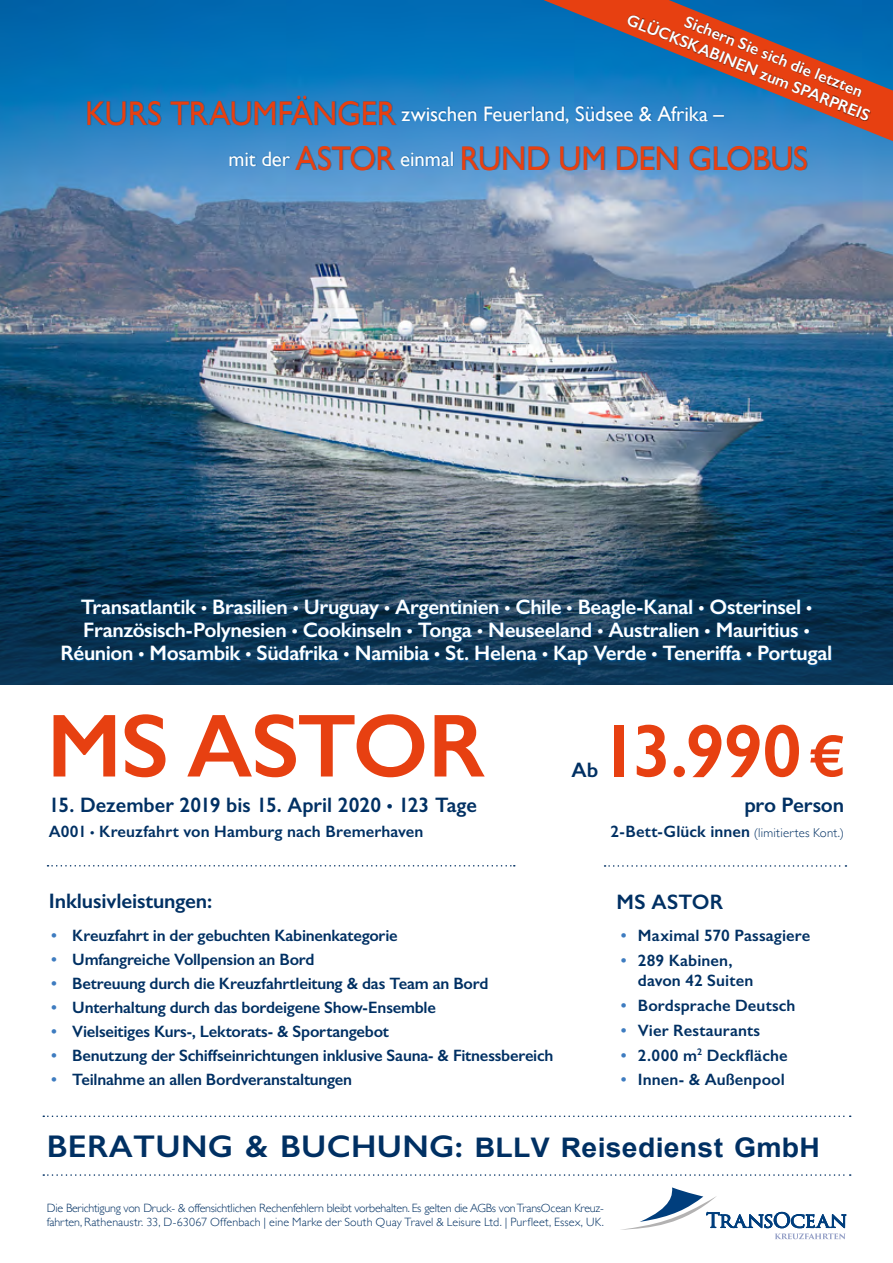
<style>
.page{position:relative;width:893px;height:1263px;background:#fff}
.page>*{position:absolute;margin:0;border:0;box-sizing:border-box;transform-origin:0 0}
.t1{font:600 90px "Gill Sans";letter-spacing:-.01em;color:#e74011}
.t2{font:600 75px "Gill Sans";color:#e74011}
.t3{font:34.2px "Gill Sans";letter-spacing:-.005em;color:#e74011;scale:.94 1}
.t4{font:700 27px "Arial";letter-spacing:.01em;color:#003063;scale:1.05 1}
.t5{font:600 21px/23.1px "Gill Sans";letter-spacing:-.02em;color:#fff;text-align:center}
.t6{font:600 21px "Gill Sans";letter-spacing:-.005em;color:#003063}
.t7{font:21px "Gill Sans";letter-spacing:-.005em;color:#fff}
.t8{font:600 16.5px/19.8px "Gill Sans";letter-spacing:-.01em;color:#003063}
.t9{font:600 16.5px "Gill Sans";color:#fff}
.t10{font:600 16.5px "Gill Sans";letter-spacing:.01em;color:#003063}
.t11{font:300 12.75px "Gill Sans";letter-spacing:.02em;color:#003063}
.t12{font:300 12px/13.2px "Gill Sans";letter-spacing:-.02em;color:#003063}
.s1{font-size:34.2px;color:#e74011}
.s2{font-size:21px;color:#fff}
.s3{font-size:16.8px}
.s4{font-size:12.3px}
.s5{font-size:60px}
.s6{font-weight:600;font-size:16.5px}
.s7{color:#3e7cc0}
.s8{font-family:"Gill Sans";font-weight:600;font-size:31.5px}
</style>
<div class="page">
<img style="left:0;top:0;width:893px;height:570px">
<svg style="left:43px;top:1115px;width:808px;height:2px"></svg>
<svg style="left:43px;top:1174px;width:808px;height:2px"></svg>
<svg style="left:621px;top:1187px;width:225px;height:52px"></svg>
<svg style="left:0;top:570px;width:893px;height:115px;background:#103856"></svg>
<div style="left:88px;top:97px;width:720px;height:73px;background:#005597;opacity:.65"></div>
<svg style="left:48px;top:865px;width:467px;height:1px"></svg>
<svg style="left:605px;top:865px;width:241px;height:2px"></svg>
<div style="left:62px;top:599px;width:770px;height:67px;background:#005597;opacity:.75"></div>
<svg style="left:543px;top:0;width:350px;height:141px;background:#3871a5"></svg>
<div style="left:628px;top:15px;width:243px;height:106px;background:#000;opacity:.55"></div>
<p class="t9" style="left:631px;top:9px;width:262px;rotate:22deg">GLÜCKSKABINEN zum SPARPREIS</p>
<p class="t9" style="left:689px;top:11px;width:192px;rotate:22deg">Sichern Sie sich die letzten</p>
<p class="t7" style="left:85px;top:101px;width:640px"><span class="s1">KURS TRAUMFÄNGER</span> zwischen Feuerland, Südsee &amp; Afrika –</p>
<h3 class="t3" style="left:229px;top:138px;width:618px"><span class="s2">mit der</span> ASTOR <span class="s2">einmal</span> RUND UM DEN GLOBUS</h3>
<p class="t5" style="left:61px;top:595px;width:773px">Transatlantik <span class="s3">•</span> Brasilien <span class="s3">•</span> Uruguay <span class="s3">•</span> Argentinien <span class="s3">•</span> Chile <span class="s3">•</span> Beagle-Kanal <span class="s3">•</span> Osterinsel <span class="s3">•<br></span>Französisch-Polynesien <span class="s3">•</span> Cookinseln <span class="s3">•</span> Tonga <span class="s3">•</span> Neuseeland <span class="s3">•</span> Australien <span class="s3">•</span> Mauritius <span class="s3">•<br></span>Réunion <span class="s3">•</span> Mosambik <span class="s3">•</span> Südafrika <span class="s3">•</span> Namibia <span class="s3">•</span> St. Helena <span class="s3">•</span> Kap Verde <span class="s3">•</span> Teneriffa <span class="s3">•</span> Portugal</p>
<h1 class="t1" style="left:47px;top:692px;width:440px">MS ASTOR</h1>
<p class="t6" style="left:49px;top:792px;width:430px">15. Dezember 2019 bis 15. April 2020 <span class="s3">•</span> 123 Tage</p>
<p class="t8" style="left:49px;top:821px;width:376px">A001 <span class="s4">•</span> Kreuzfahrt von Hamburg nach Bremerhaven</p>
<p class="t6" style="left:572px;top:757px;width:28px">Ab</p>
<h2 class="t2" style="left:599px;top:706px;width:249px">13.990<span class="s5">€</span></h2>
<p class="t6" style="left:744px;top:792px;width:101px">pro Person</p>
<p class="t11" style="left:611px;top:823px;width:235px"><span class="s6">2-Bett-Glück innen</span> (limitiertes Kont.)</p>
<p class="t6" style="left:49px;top:889px;width:165px">Inklusivleistungen:</p>
<p class="t8" style="left:51px;top:925px;width:348px"><span class="s7">•</span> Kreuzfahrt in der gebuchten Kabinenkategorie</p>
<p class="t8" style="left:51px;top:949px;width:265px"><span class="s7">•</span> Umfangreiche Vollpension an Bord</p>
<p class="t8" style="left:51px;top:973px;width:439px"><span class="s7">•</span> Betreuung durch die Kreuzfahrtleitung &amp; das Team an Bord</p>
<p class="t8" style="left:51px;top:997px;width:386px"><span class="s7">•</span> Unterhaltung durch das bordeigene Show-Ensemble</p>
<p class="t8" style="left:51px;top:1022px;width:340px"><span class="s7">•</span> Vielseitiges Kurs-, Lektorats- &amp; Sportangebot</p>
<p class="t8" style="left:51px;top:1046px;width:504px"><span class="s7">•</span> Benutzung der Schiffseinrichtungen inklusive Sauna- &amp; Fitnessbereich</p>
<p class="t8" style="left:51px;top:1070px;width:303px"><span class="s7">•</span> Teilnahme an allen Bordveranstaltungen</p>
<p class="t6" style="left:617px;top:889px;width:108px">MS ASTOR</p>
<p class="t8" style="left:621px;top:925px;width:191px"><span class="s7">•</span> Maximal 570 Passagiere</p>
<p class="t8" style="left:638px;top:950px;width:117px;text-indent:-17px"><span class="s7">•</span> 289 Kabinen, davon 42 Suiten</p>
<p class="t8" style="left:621px;top:995px;width:176px"><span class="s7">•</span> Bordsprache Deutsch</p>
<p class="t8" style="left:621px;top:1020px;width:141px"><span class="s7">•</span> Vier Restaurants</p>
<p class="t10" style="left:621px;top:1045px;width:168px"><span class="s7">•</span> 2.000 m<sup>2</sup> Deckfläche</p>
<p class="t8" style="left:621px;top:1070px;width:165px"><span class="s7">•</span> Innen- &amp; Außenpool</p>
<h3 class="t4" style="left:47px;top:1130px;width:738px"><span class="s8">BERATUNG &amp; BUCHUNG:</span> BLLV Reisedienst GmbH</h3>
<p class="t12" style="left:47px;top:1201px;width:559px">Die Berichtigung von Druck- &amp; offensichtlichen Rechenfehlern bleibt vorbehalten. Es gelten die AGBs von TransOcean Kreuz&shy;fahrten, Rathenaustr. 33, D-63067 Offenbach | eine Marke der South Quay Travel &amp; Leisure Ltd. | Purfleet, Essex, UK.</p>
</div>
